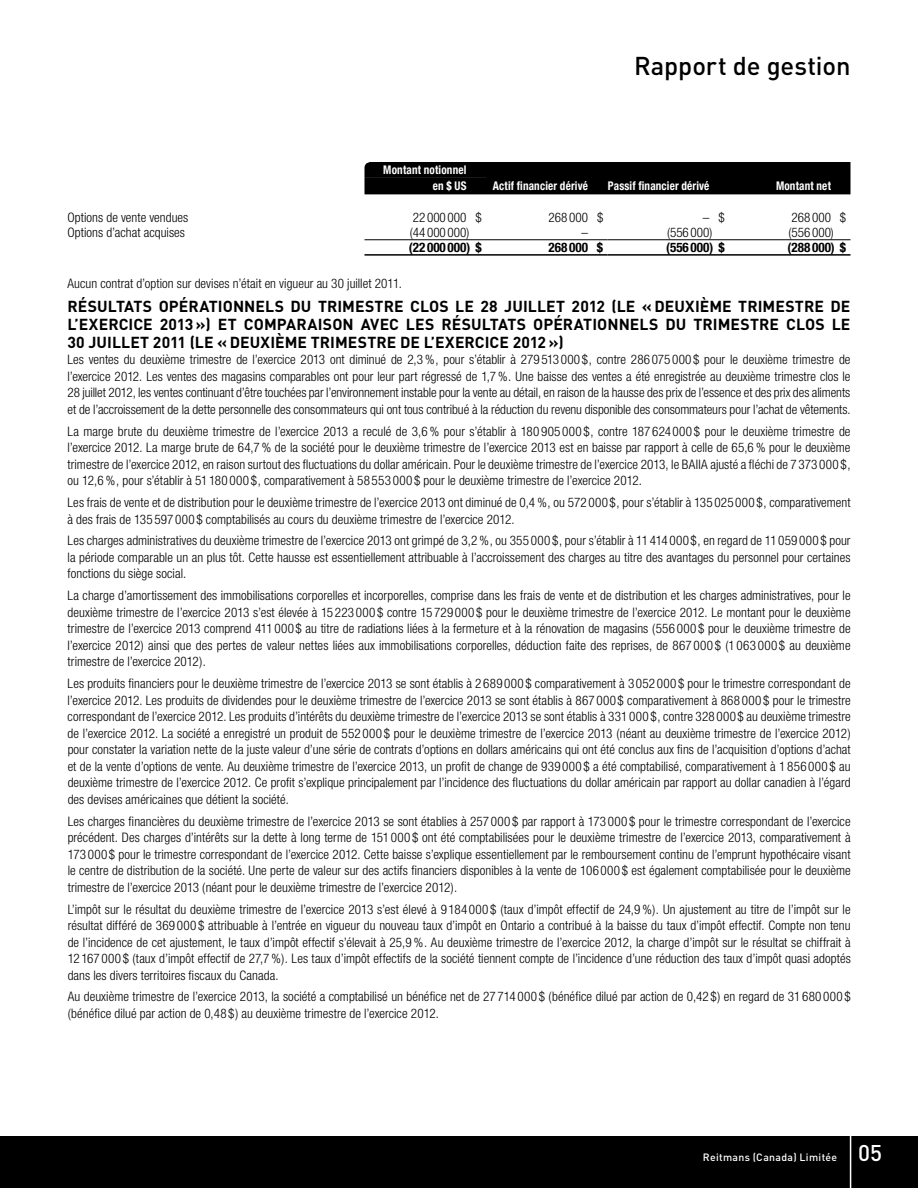
<style>
.page{position:relative;width:918px;height:1188px;background:#fff}
.page>*{position:absolute;margin:0;border:0;box-sizing:border-box;transform-origin:0 0}
.t1{font:500 25.5px "DIN";letter-spacing:-.005em;color:#000}
.t2{font:700 15.75px/18px "DIN";letter-spacing:.005em;color:#000;text-align:justify}
.t3{font:300 condensed 13.2px/16.5px "Helvetica Neue";letter-spacing:.005em;color:#000;text-align:justify}
.t4{font:700 condensed 13.2px "Helvetica Neue";color:#000}
.t5{font:700 condensed 12px/15.6px "Helvetica Neue";letter-spacing:.015em;color:#fff;text-align:right;scale:.93 1}
.t6{font:500 10.5px "DIN";letter-spacing:.03em;color:#fff}
.s1{font-size:22.5px}
</style>
<div class="page">
<div style="left:0;top:1136px;width:918px;height:52px;background:#000"></div>
<hr style="left:850px;top:1135px;width:1px;height:53px;background:#fff">
<hr style="left:364px;top:254px;width:122px;height:2px;background:#000">
<hr style="left:486px;top:254px;width:122px;height:2px;background:#000">
<hr style="left:608px;top:254px;width:121px;height:2px;background:#000">
<hr style="left:729px;top:254px;width:121px;height:2px;background:#000">
<hr style="left:364px;top:239px;width:122px;height:1px;background:#000">
<hr style="left:486px;top:239px;width:122px;height:1px;background:#000">
<hr style="left:608px;top:239px;width:121px;height:1px;background:#000">
<hr style="left:729px;top:239px;width:121px;height:1px;background:#000">
<div style="left:364px;top:162px;width:486px;height:32px;background:#000"></div>
<h1 class="t1" style="left:634px;top:50px;width:218px">Rapport de gestion</h1>
<p class="t5" style="left:383px;top:162px;width:91px">Montant notionnel en $ US</p>
<p class="t5" style="left:493px;top:178px;width:104px">Actif financier dérivé</p>
<p class="t5" style="left:608px;top:178px;width:111px">Passif financier dérivé</p>
<p class="t5" style="left:776px;top:178px;width:61px">Montant net</p>
<p class="t3" style="left:68px;top:209px;width:122px">Options de vente vendues</p>
<p class="t3" style="left:413px;top:209px;width:70px">22 000 000 $</p>
<p class="t3" style="left:549px;top:209px;width:56px">268 000 $</p>
<p class="t3" style="left:703px;top:209px;width:23px">– $</p>
<p class="t3" style="left:792px;top:209px;width:56px">268 000 $</p>
<p class="t3" style="left:67px;top:224px;width:119px">Options d’achat acquises</p>
<p class="t3" style="left:410px;top:224px;width:61px">(44 000 000)</p>
<p class="t3" style="left:581px;top:224px;width:8px">–</p>
<p class="t3" style="left:667px;top:224px;width:47px">(556 000)</p>
<p class="t3" style="left:789px;top:224px;width:47px">(556 000)</p>
<p class="t4" style="left:409px;top:240px;width:74px">(22 000 000) $</p>
<p class="t4" style="left:549px;top:240px;width:56px">268 000 $</p>
<p class="t4" style="left:666px;top:240px;width:60px">(556 000) $</p>
<p class="t4" style="left:788px;top:240px;width:60px">(288 000) $</p>
<p class="t3" style="left:67px;top:275px;width:336px">Aucun contrat d’option sur devises n’était en vigueur au 30 juillet 2011.</p>
<p class="t2" style="left:67px;top:296px;width:784px">RÉSULTATS OPÉRATIONNELS DU TRIMESTRE CLOS LE 28 JUILLET 2012 (LE « DEUXIÈME TRIMESTRE DE L’EXERCICE 2013 ») ET COMPARAISON AVEC LES RÉSULTATS OPÉRATIONNELS DU TRIMESTRE CLOS LE 30 JUILLET 2011 (LE « DEUXIÈME TRIMESTRE DE L’EXERCICE 2012 »)</p>
<p class="t3" style="left:68px;top:351px;width:785px">Les ventes du deuxième trimestre de l’exercice 2013 ont diminué de 2,3 %, pour s’établir à 279513000$, contre 286075000$ pour le deuxième trimestre de l’exercice 2012. Les ventes des magasins comparables ont pour leur part régressé de 1,7 %. Une baisse des ventes a été enregistrée au deuxième trimestre clos le 28 juillet 2012, les ventes continuant d’être touchées par l’environnement instable pour la vente au détail, en raison de la hausse des prix de l’essence et des prix des aliments et de l’accroissement de la dette personnelle des consommateurs qui ont tous contribué à la réduction du revenu disponible des consommateurs pour l’achat de vêtements.</p>
<p class="t3" style="left:68px;top:423px;width:785px">La marge brute du deuxième trimestre de l’exercice 2013 a reculé de 3,6 % pour s’établir à 180 905 000 $, contre 187 624 000 $ pour le deuxième trimestre de l’exercice 2012. La marge brute de 64,7 % de la société pour le deuxième trimestre de l’exercice 2013 est en baisse par rapport à celle de 65,6 % pour le deuxième trimestre de l’exercice 2012, en raison surtout des fluctuations du dollar américain. Pour le deuxième trimestre de l’exercice 2013, le BAIIA ajusté a fléchi de 7373 000 $, ou 12,6 %, pour s’établir à 51 180 000 $, comparativement à 58 553 000 $ pour le deuxième trimestre de l’exercice 2012.</p>
<p class="t3" style="left:68px;top:494px;width:785px">Les frais de vente et de distribution pour le deuxième trimestre de l’exercice 2013 ont diminué de 0,4 %, ou 572 000 $, pour s’établir à 135 025 000 $, comparativement à des frais de 135 597 000 $ comptabilisés au cours du deuxième trimestre de l’exercice 2012.</p>
<p class="t3" style="left:68px;top:532px;width:785px">Les charges administratives du deuxième trimestre de l’exercice 2013 ont grimpé de 3,2 %, ou 355 000 $, pour s’établir à 11 414 000 $, en regard de 11 059 000 $ pour la période comparable un an plus tôt. Cette hausse est essentiellement attribuable à l’accroissement des charges au titre des avantages du personnel pour certaines fonctions du siège social.</p>
<p class="t3" style="left:68px;top:587px;width:785px">La charge d’amortissement des immobilisations corporelles et incorporelles, comprise dans les frais de vente et de distribution et les charges administratives, pour le deuxième trimestre de l’exercice 2013 s’est élevée à 15 223 000 $ contre 15 729 000 $ pour le deuxième trimestre de l’exercice 2012. Le montant pour le deuxième trimestre de l’exercice 2013 comprend 411 000 $ au titre de radiations liées à la fermeture et à la rénovation de magasins (556 000 $ pour le deuxième trimestre de l’exercice 2012) ainsi que des pertes de valeur nettes liées aux immobilisations corporelles, déduction faite des reprises, de 867 000 $ (1 063 000 $ au deuxième trimestre de l’exercice 2012).</p>
<p class="t3" style="left:68px;top:675px;width:785px">Les produits financiers pour le deuxième trimestre de l’exercice 2013 se sont établis à 2 689 000 $ comparativement à 3 052 000 $ pour le trimestre correspondant de l’exercice 2012. Les produits de dividendes pour le deuxième trimestre de l’exercice 2013 se sont établis à 867 000 $ comparativement à 868 000 $ pour le trimestre correspondant de l’exercice 2012. Les produits d’intérêts du deuxième trimestre de l’exercice 2013 se sont établis à 331 000 $, contre 328 000 $ au deuxième trimestre de l’exercice 2012. La société a enregistré un produit de 552 000 $ pour le deuxième trimestre de l’exercice 2013 (néant au deuxième trimestre de l’exercice 2012) pour constater la variation nette de la juste valeur d’une série de contrats d’options en dollars américains qui ont été conclus aux fins de l’acquisition d’options d’achat et de la vente d’options de vente. Au deuxième trimestre de l’exercice 2013, un profit de change de 939 000 $ a été comptabilisé, comparativement à 1 856 000 $ au deuxième trimestre de l’exercice 2012. Ce profit s’explique principalement par l’incidence des fluctuations du dollar américain par rapport au dollar canadien à l’égard des devises américaines que détient la société.</p>
<p class="t3" style="left:68px;top:813px;width:785px">Les charges financières du deuxième trimestre de l’exercice 2013 se sont établies à 257 000 $ par rapport à 173 000 $ pour le trimestre correspondant de l’exercice précédent. Des charges d’intérêts sur la dette à long terme de 151 000 $ ont été comptabilisées pour le deuxième trimestre de l’exercice 2013, comparativement à 173 000 $ pour le trimestre correspondant de l’exercice 2012. Cette baisse s’explique essentiellement par le remboursement continu de l’emprunt hypothécaire visant le centre de distribution de la société. Une perte de valeur sur des actifs financiers disponibles à la vente de 106 000 $ est également comptabilisée pour le deuxième trimestre de l’exercice 2013 (néant pour le deuxième trimestre de l’exercice 2012).</p>
<p class="t3" style="left:68px;top:901px;width:785px">L’impôt sur le résultat du deuxième trimestre de l’exercice 2013 s’est élevé à 9 184 000 $ (taux d’impôt effectif de 24,9 %). Un ajustement au titre de l’impôt sur le résultat différé de 369 000 $ attribuable à l’entrée en vigueur du nouveau taux d’impôt en Ontario a contribué à la baisse du taux d’impôt effectif. Compte non tenu de l’incidence de cet ajustement, le taux d’impôt effectif s’élevait à 25,9 %. Au deuxième trimestre de l’exercice 2012, la charge d’impôt sur le résultat se chiffrait à 12 167 000 $ (taux d’impôt effectif de 27,7 %). Les taux d’impôt effectifs de la société tiennent compte de l’incidence d’une réduction des taux d’impôt quasi adoptés dans les divers territoires fiscaux du Canada.</p>
<p class="t3" style="left:68px;top:988px;width:784px">Au deuxième trimestre de l’exercice 2013, la société a comptabilisé un bénéfice net de 27 714 000 $ (bénéfice dilué par action de 0,42 $) en regard de 31 680 000 $ (bénéfice dilué par action de 0,48 $) au deuxième trimestre de l’exercice 2012.</p>
<p class="t6" style="left:703px;top:1151px;width:181px">Reitmans (Canada) Limitée <span class="s1">05</span></p>
</div>
